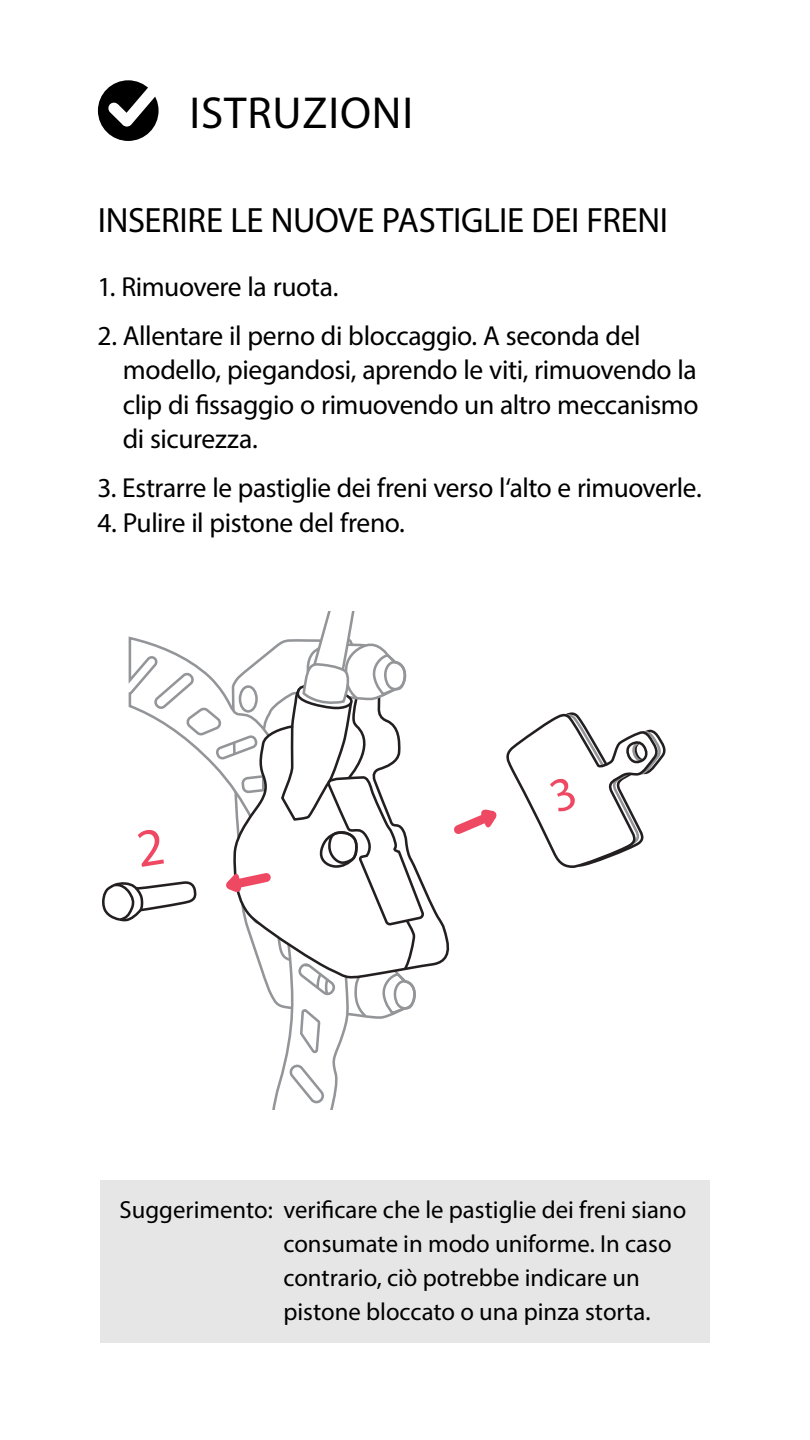
<style>
.page{position:relative;width:810px;height:1440px;background:#fff}
.page>*{position:absolute;margin:0;border:0;box-sizing:border-box;transform-origin:0 0}
.t1{font:45px "Myriad Pro";letter-spacing:.02em;color:#000}
.t2{font:35.25px "Myriad Pro";letter-spacing:-.005em;color:#000}
.t3{font:27.53px/34.4px "Myriad Pro";letter-spacing:-.015em;color:#000}
.t4{font:24.75px/34.1px "Myriad Pro";color:#000}
</style>
<div class="page">
<svg style="left:98px;top:80px;width:61px;height:61px"></svg>
<svg style="left:98px;top:80px;width:61px;height:57px"></svg>
<svg style="left:128px;top:636px;width:220px;height:473px"></svg>
<svg style="left:419px;top:874px;width:31px;height:94px"></svg>
<svg style="left:102px;top:879px;width:96px;height:44px"></svg>
<svg style="left:220px;top:612px;width:199px;height:408px"></svg>
<div style="left:100px;top:1180px;width:610px;height:162px;background:#e6e6e6"></div>
<svg style="left:136px;top:828px;width:28px;height:39px"></svg>
<svg style="left:454px;top:712px;width:212px;height:156px"></svg>
<h1 class="t1" style="left:189px;top:85px;width:225px">ISTRUZIONI</h1>
<p class="t2" style="left:98px;top:198px;width:572px">INSERIRE LE NUOVE PASTIGLIE DEI FRENI</p>
<p class="t3" style="left:98px;top:269px;width:242px">1. Rimuovere la ruota.</p>
<p class="t3" style="left:123px;top:318px;width:577px;text-indent:-25px">2. Allentare il perno di bloccaggio. A seconda del modello, piegandosi, aprendo le viti, rimuovendo la clip di fissaggio o rimuovendo un altro meccanismo di sicurezza.</p>
<p class="t3" style="left:98px;top:470px;width:606px">3. Estrarre le pastiglie dei freni verso l‘alto e rimuoverle.</p>
<p class="t3" style="left:98px;top:505px;width:309px">4. Pulire il pistone del freno.</p>
<p class="t4" style="left:283px;top:1192px;width:404px;text-indent:-164px">Suggerimento: verificare che le pastiglie dei freni siano consumate in modo uniforme. In caso contrario, ciò potrebbe indicare un pistone bloccato o una pinza storta.</p>
</div>
